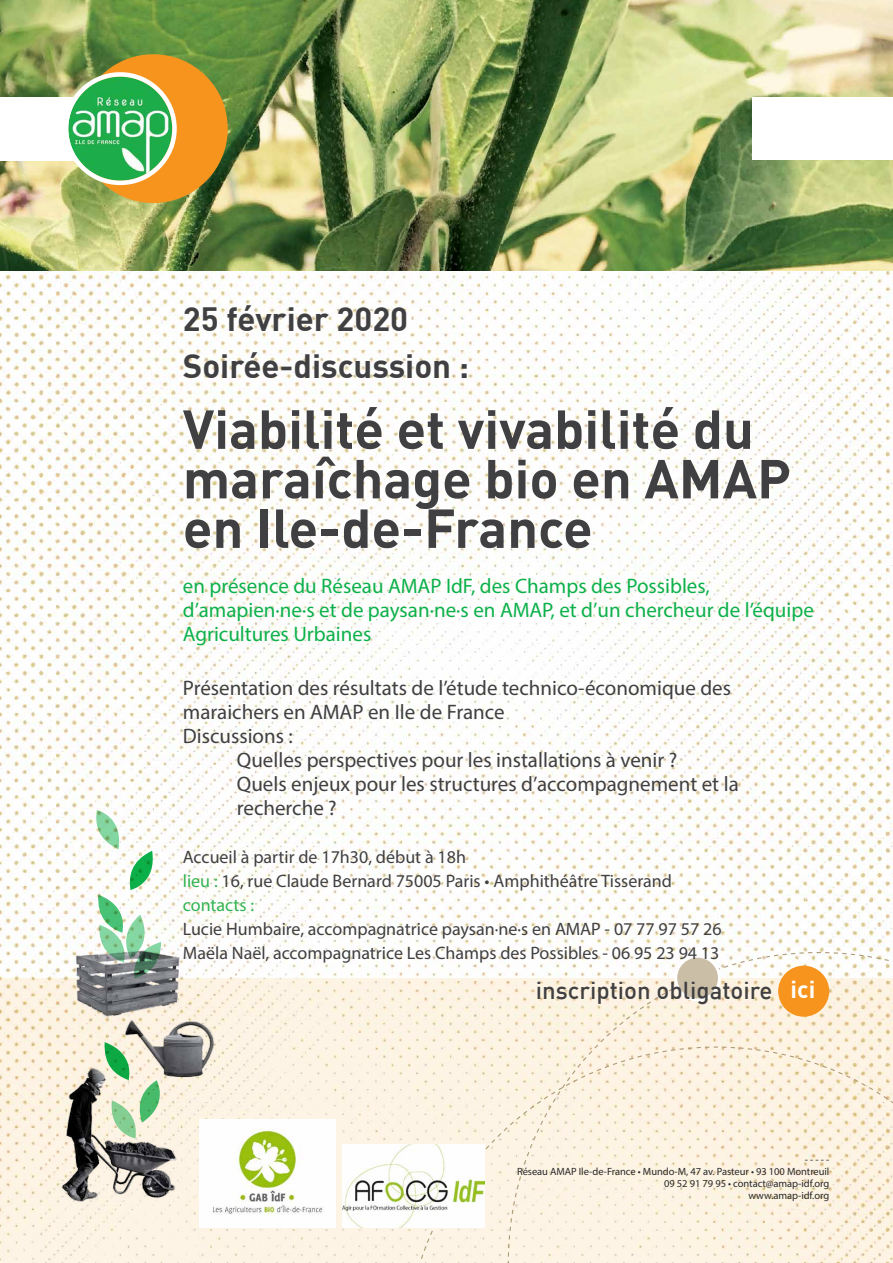
<style>
.page{position:relative;width:893px;height:1263px;background:#fff}
.page>*{position:absolute;margin:0;border:0;box-sizing:border-box;transform-origin:0 0}
.t1{font:700 54px/49.5px "DIN";color:#403f41}
.t2{font:700 33px/47px "DIN";color:#403f41}
.t3{font:500 24px "DIN";color:#403f41}
.t4{font:21px "Myriad Pro";color:#403f41}
.t5{font:21px/24px "Myriad Pro";color:#0db14b}
.t6{font:18px/24px "Myriad Pro";color:#403f41}
.t7{font:10.5px/12px "Myriad Pro";letter-spacing:-.005em;color:#292829;text-align:right}
.s1{color:#31b451}
.s2{font-weight:700;color:#fff}
</style>
<div class="page">
<img style="left:0;top:270px;width:893px;height:708px">
<div style="left:0;top:978px;width:893px;height:285px;background:#fff5e6"></div>
<svg style="left:507px;top:951px;width:212px;height:95px"></svg>
<svg style="left:719px;top:951px;width:174px;height:95px"></svg>
<svg style="left:404px;top:1046px;width:489px;height:217px"></svg>
<img style="left:0;top:0;width:893px;height:270px">
<img style="left:38px;top:1040px;width:160px;height:189px">
<img style="left:69px;top:933px;width:120px;height:90px">
<svg style="left:95px;top:810px;width:66px;height:168px"></svg>
<svg style="left:103px;top:1042px;width:67px;height:96px"></svg>
<img style="left:116px;top:997px;width:111px;height:86px">
<div style="left:676px;top:956px;width:43px;height:44px;background:#cbbea6;border-radius:50%"></div>
<div style="left:674px;top:955px;width:47px;height:46px;border:3px solid #fff;border-radius:50%"></div>
<div style="left:0;top:97px;width:119px;height:64px;background:#fff"></div>
<div style="left:79px;top:54px;width:149px;height:149px;background:#f7941e;border-radius:50%"></div>
<img style="left:68px;top:77px;width:104px;height:104px;border-radius:52px">
<div style="left:64px;top:72px;width:113px;height:113px;border:5px solid #fff;border-radius:50%"></div>
<div style="left:778px;top:966px;width:51px;height:51px;background:#f7941e;border-radius:50%"></div>
<div style="left:753px;top:97px;width:140px;height:62px;background:#fff"></div>
<img style="left:199px;top:1119px;width:137px;height:108px">
<img style="left:342px;top:1144px;width:142px;height:83px">
<h2 class="t2" style="left:183px;top:294px;width:288px">25 février 2020<br>Soirée-discussion :</h2>
<h1 class="t1" style="left:183px;top:402px;width:610px">Viabilité et vivabilité du maraîchage bio en AMAP en Ile-de-France</h1>
<p class="t5" style="left:183px;top:574px;width:633px">en présence du Réseau AMAP IdF, des Champs des Possibles, d’amapien·ne·s et de paysan·ne·s en AMAP, et d’un chercheur de l’équipe<br>Agricultures Urbaines</p>
<p class="t4" style="left:183px;top:675px;width:550px">Présentation des résultats de l’étude technico-économique des</p>
<p class="t4" style="left:183px;top:699px;width:323px">maraichers en AMAP en Ile de France</p>
<p class="t4" style="left:183px;top:723px;width:112px">Discussions :</p>
<p class="t4" style="left:237px;top:747px;width:442px">Quelles perspectives pour les installations à venir ?</p>
<p class="t4" style="left:237px;top:771px;width:503px">Quels enjeux pour les structures d’accompagnement et la</p>
<p class="t4" style="left:237px;top:795px;width:101px">recherche ?</p>
<p class="t6" style="left:183px;top:845px;width:491px">Accueil à partir de 17h30, début à 18h<br><span class="s1">lieu :</span> 16, rue Claude Bernard 75005 Paris • Amphithéâtre Tisserand <span class="s1">contacts :</span></p>
<p class="t6" style="left:183px;top:916px;width:540px">Lucie Humbaire, accompagnatrice paysan·ne·s en AMAP - 07 77 97 57 26<br>Maëla Naël, accompagnatrice Les Champs des Possibles - 06 95 23 94 13</p>
<h3 class="t3" style="left:536px;top:975px;width:281px">inscription obligatoire <span class="s2">ici</span></h3>
<p class="t7" style="left:517px;top:1153px;width:314px">- - - - -<br>Réseau AMAP Ile-de-France • Mundo-M, 47 av. Pasteur • 93 100 Montreuil<br>09 52 91 79 95 • contact@amap-idf.org<br>www.amap-idf.org</p>
</div>
